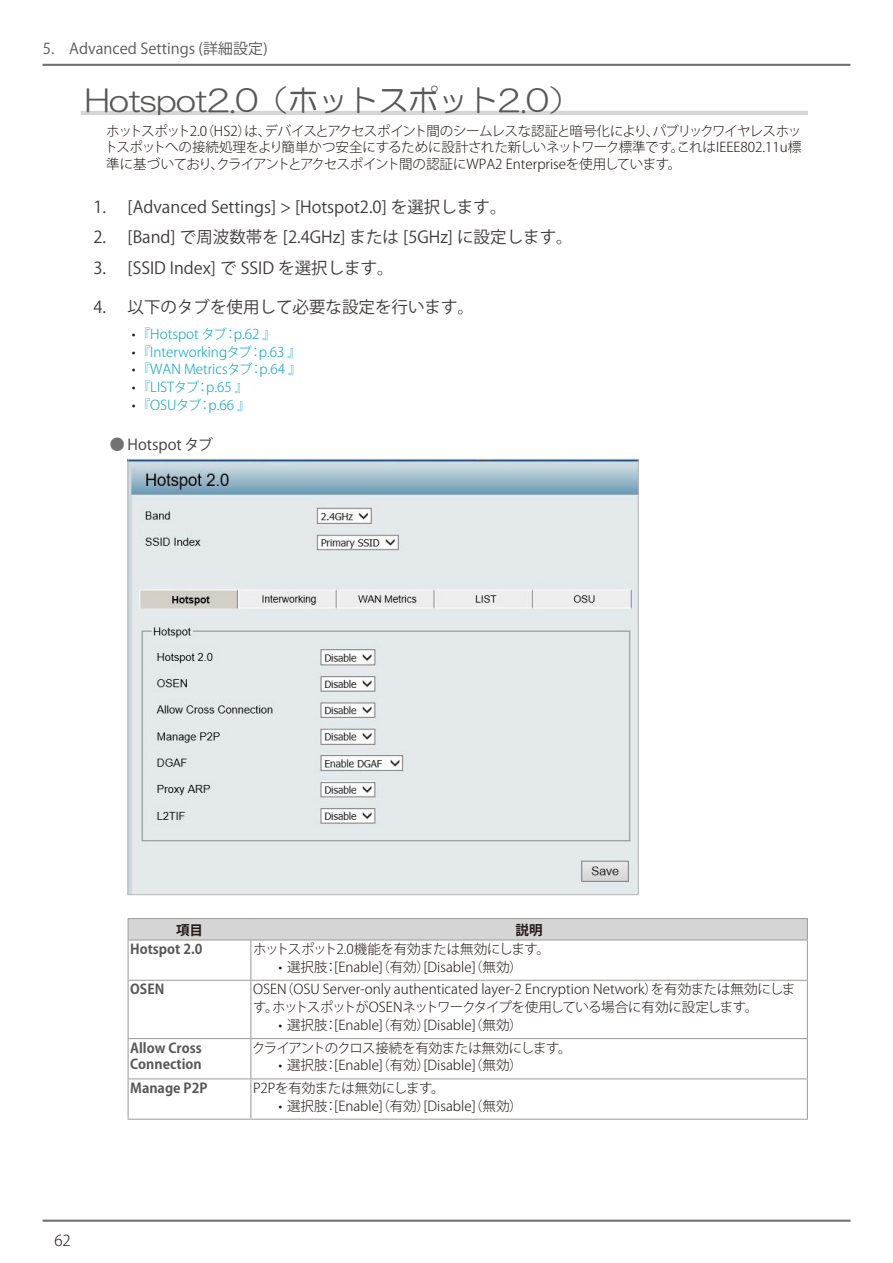
<style>
.page{position:relative;width:893px;height:1263px;background:#fff}
.page>*{position:absolute;margin:0;border:0;box-sizing:border-box;transform-origin:0 0}
.t1{font:30px "HG Maru Gothic MPRO";color:#595857}
.t2{font:16.5px "Koz Go Pro";color:#3f3b3a}
.t3{font:15px "Koz Go Pro";color:#595857}
.t4{font:15px "Koz Go Pro";color:#3f3b3a}
.t5{font:300 15px "Koz Go Pro";color:#231916}
.t6{font:300 13.5px/16.5px "Koz Go Pro";color:#231916;text-align:justify}
.t7{font:300 13.5px "Koz Go Pro";color:#0fa6c4}
.t8{font:300 13.5px "Koz Go Pro";letter-spacing:-.04em;color:#231916}
.t9{font:700 13.5px/16.5px "Koz Go Pro";color:#595857}
.t10{font:700 13.5px "Koz Go Pro";color:#231916}
.s1{color:#231916}
.s2{font-weight:500;color:#727272}
</style>
<div class="page">
<hr style="left:43px;top:1219px;width:808px;height:3px;background:#727272">
<hr style="left:43px;top:64px;width:807px;height:2px;background:#727272">
<hr style="left:81px;top:111px;width:727px;height:4px;background:#d5d5d6">
<img style="left:130px;top:461px;width:507px;height:432px">
<hr style="left:128px;top:940px;width:1px;height:40px;background:#a0a0a1">
<hr style="left:250px;top:940px;width:1px;height:40px;background:#a0a0a1">
<hr style="left:807px;top:940px;width:1px;height:40px;background:#a0a0a1">
<hr style="left:128px;top:980px;width:123px;height:1px;background:#a0a0a1">
<hr style="left:128px;top:981px;width:1px;height:57px;background:#a0a0a1">
<hr style="left:251px;top:980px;width:557px;height:1px;background:#a0a0a1">
<hr style="left:250px;top:981px;width:1px;height:57px;background:#a0a0a1">
<hr style="left:807px;top:981px;width:1px;height:57px;background:#a0a0a1">
<hr style="left:128px;top:1038px;width:123px;height:1px;background:#a0a0a1">
<hr style="left:128px;top:1039px;width:1px;height:39px;background:#a0a0a1">
<hr style="left:251px;top:1038px;width:557px;height:1px;background:#a0a0a1">
<hr style="left:250px;top:1039px;width:1px;height:39px;background:#a0a0a1">
<hr style="left:807px;top:1039px;width:1px;height:39px;background:#a0a0a1">
<hr style="left:128px;top:1078px;width:123px;height:1px;background:#a0a0a1">
<hr style="left:128px;top:1079px;width:1px;height:39px;background:#a0a0a1">
<hr style="left:251px;top:1078px;width:557px;height:1px;background:#a0a0a1">
<hr style="left:250px;top:1079px;width:1px;height:39px;background:#a0a0a1">
<hr style="left:807px;top:1079px;width:1px;height:39px;background:#a0a0a1">
<hr style="left:128px;top:1118px;width:123px;height:2px;background:#a0a0a1">
<hr style="left:251px;top:1118px;width:557px;height:2px;background:#a0a0a1">
<div style="left:128px;top:918px;width:680px;height:21px;background:#d5d5d6"></div>
<hr style="left:128px;top:939px;width:123px;height:1px;background:#a0a0a1">
<hr style="left:251px;top:939px;width:557px;height:1px;background:#a0a0a1">
<p class="t3" style="left:43px;top:39px;width:227px">5.　Advanced Settings (詳細設定)</p>
<h1 class="t1" style="left:85px;top:85px;width:495px">Hotspot2.0（ホットスポット2.0）</h1>
<p class="t6" style="left:104px;top:123px;width:699px">ホットスポット2.0（HS2）は、デバイスとアクセスポイント間のシームレスな認証と暗号化により、パブリックワイヤレスホットスポットへの接続処理をより簡単かつ安全にするために設計された新しいネットワーク標準です。これはIEEE802.11u標準に基づいており、クライアントとアクセスポイント間の認証にWPA2 Enterpriseを使用しています。</p>
<p class="t2" style="left:94px;top:196px;width:414px">1. [Advanced Settings] &gt; [Hotspot2.0] を選択します。</p>
<p class="t2" style="left:94px;top:227px;width:481px">2. [Band] で周波数帯を [2.4GHz] または [5GHz] に設定します。</p>
<p class="t2" style="left:94px;top:257px;width:302px">3. [SSID Index] で SSID を選択します。</p>
<p class="t2" style="left:94px;top:297px;width:382px">4. 以下のタブを使用して必要な設定を行います。</p>
<p class="t7" style="left:132px;top:325px;width:146px"><span class="s1">•</span>『Hotspot タブ：p.62 』</p>
<p class="t7" style="left:132px;top:343px;width:171px"><span class="s1">•</span>『Interworkingタブ：p.63 』</p>
<p class="t7" style="left:132px;top:361px;width:171px"><span class="s1">•</span>『WAN Metricsタブ：p.64 』</p>
<p class="t7" style="left:132px;top:378px;width:118px"><span class="s1">•</span>『LISTタブ：p.65 』</p>
<p class="t7" style="left:132px;top:396px;width:120px"><span class="s1">•</span>『OSUタブ：p.66 』</p>
<p class="t4" style="left:110px;top:435px;width:105px"><span class="s2">●</span> Hotspot タブ</p>
<p class="t10" style="left:176px;top:921px;width:28px">項目</p>
<p class="t10" style="left:516px;top:921px;width:28px">説明</p>
<p class="t9" style="left:130px;top:942px;width:74px">Hotspot 2.0</p>
<p class="t8" style="left:253px;top:940px;width:298px">ホットスポット2.0機能を有効または無効にします。</p>
<p class="t6" style="left:278px;top:959px;width:246px">• 選択肢：[Enable]（有効）[Disable]（無効）</p>
<p class="t9" style="left:130px;top:982px;width:36px">OSEN</p>
<p class="t6" style="left:253px;top:980px;width:544px;line-height:18px">OSEN（OSU Server-only authenticated layer-2 Encryption Network）を有効または無効にします。ホットスポットがOSENネットワークタイプを使用している場合に有効に設定します。</p>
<p class="t6" style="left:278px;top:1017px;width:246px">• 選択肢：[Enable]（有効）[Disable]（無効）</p>
<p class="t9" style="left:130px;top:1040px;width:73px">Allow Cross<br>Connection</p>
<p class="t8" style="left:252px;top:1039px;width:321px">クライアントのクロス接続を有効または無効にします。</p>
<p class="t6" style="left:279px;top:1057px;width:246px">• 選択肢：[Enable]（有効）[Disable]（無効）</p>
<p class="t5" style="left:54px;top:1231px;width:18px">62</p>
<p class="t9" style="left:130px;top:1080px;width:79px">Manage P2P</p>
<p class="t6" style="left:253px;top:1080px;width:193px">P2Pを有効または無効にします。</p>
<p class="t6" style="left:279px;top:1097px;width:246px">• 選択肢：[Enable]（有効）[Disable]（無効）</p>
</div>
